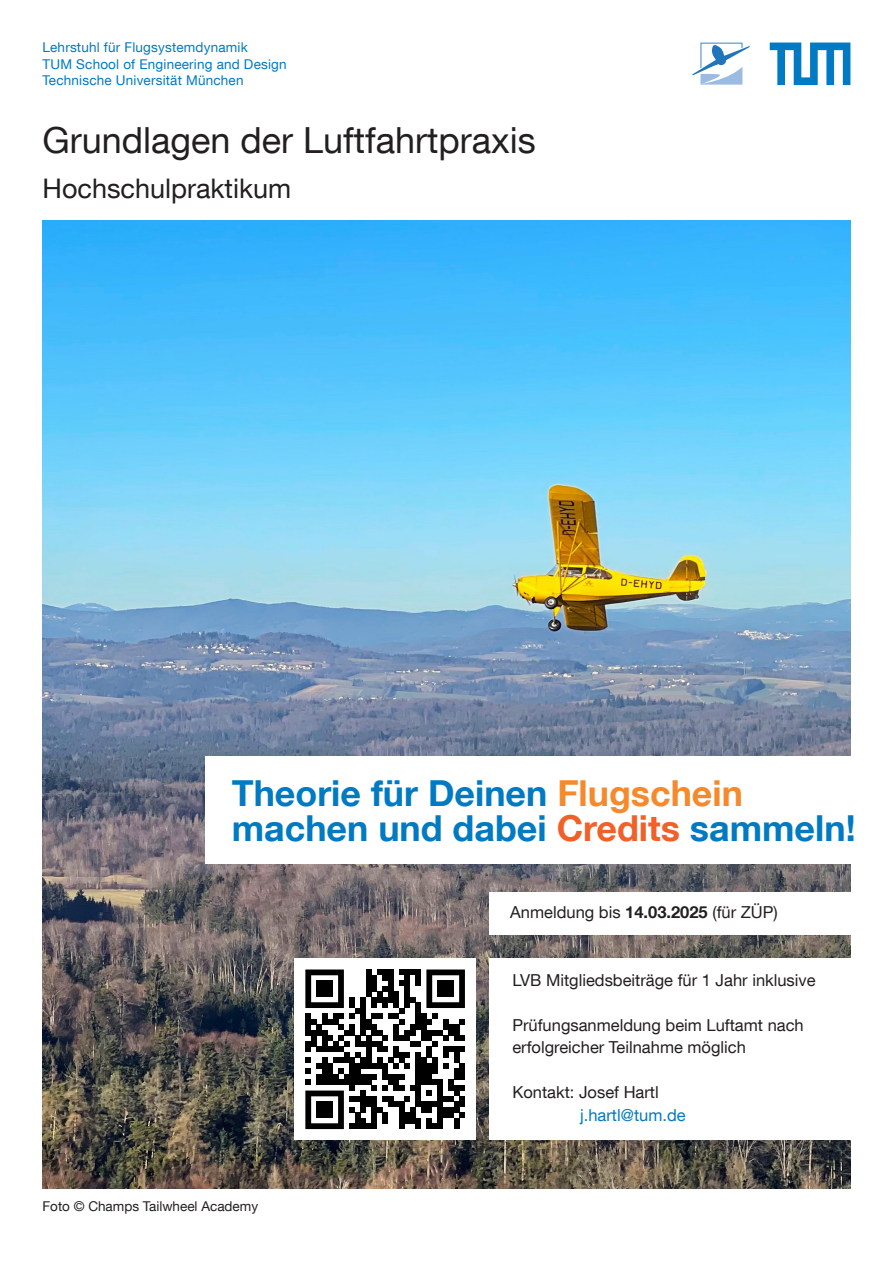
<style>
.page{position:relative;width:893px;height:1263px;background:#fff}
.page>*{position:absolute;margin:0;border:0;box-sizing:border-box;transform-origin:0 0}
.TUM_A4_Headline_1_24pt{font:36px "TUM Neue Helvetica";color:#231f20}
.TUM_A4_Headline_2_18pt{font:700 35.85px/35.8px "TUM Neue Helvetica";color:#007ac2}
.TUM_A4_Headline_2_18pt-2{font:27px "TUM Neue Helvetica";color:#231f20}
.TUM_A4_Fließtext_11pt{font:16.5px/22.5px "TUM Neue Helvetica";color:#231f20}
.t1{font:13.5px/16.4px "TUM Neue Helvetica";letter-spacing:.015em;color:#007ac2}
.TUM_A4_Bildunterschrift_9pt{font:13.5px "TUM Neue Helvetica";color:#231f20}
.s1{color:#f6892b}
.s2{color:#f2602a}
.s3{font-weight:700}
.s4{color:#007ac2}
</style>
<div class="page">
<img style="left:43px;top:221px;width:807px;height:967px">
<svg style="left:770px;top:43px;width:80px;height:42px"></svg>
<div style="left:206px;top:756px;width:687px;height:108px;background:#fff"></div>
<div style="left:489px;top:958px;width:404px;height:182px;background:#fff"></div>
<div style="left:489px;top:892px;width:404px;height:43px;background:#fff"></div>
<div style="left:294px;top:958px;width:182px;height:182px;background:#fff"></div>
<svg style="left:305px;top:969px;width:160px;height:160px"></svg>
<div style="left:316px;top:980px;width:17px;height:17px;background:#000"></div>
<div style="left:437px;top:980px;width:17px;height:17px;background:#000"></div>
<div style="left:316px;top:1101px;width:17px;height:17px;background:#000"></div>
<svg style="left:692px;top:43px;width:58px;height:42px"></svg>
<p class="t1" style="left:43px;top:39px;width:246px">Lehrstuhl für Flugsystemdynamik<br>TUM School of Engineering and Design<br>Technische Universität München</p>
<p class="TUM_A4_Headline_1_24pt" style="left:43px;top:118px;width:495px">Grundlagen der Luftfahrtpraxis</p>
<p class="TUM_A4_Headline_2_18pt-2" style="left:43px;top:172px;width:250px">Hochschulpraktikum</p>
<p class="TUM_A4_Headline_2_18pt" style="left:232px;top:774px;width:625px">Theorie für Deinen <span class="s1">Flugschein </span>machen und dabei <span class="s2">Credits</span> sammeln!</p>
<p class="TUM_A4_Fließtext_11pt" style="left:510px;top:901px;width:269px">Anmeldung bis <span class="s3">14.03.2025</span> (für ZÜP)</p>
<p class="TUM_A4_Bildunterschrift_9pt" style="left:43px;top:1197px;width:217px">Foto ©️ Champs Tailwheel Academy</p>
<p class="TUM_A4_Fließtext_11pt" style="left:512px;top:968px;width:305px">LVB Mitgliedsbeiträge für 1 Jahr inklusive</p>
<p class="TUM_A4_Fließtext_11pt" style="left:512px;top:1013px;width:293px">Prüfungsanmeldung beim Luftamt nach erfolgreicher Teilnahme möglich</p>
<p class="TUM_A4_Fließtext_11pt" style="left:580px;top:1081px;width:107px;text-indent:-68px">Kontakt: Josef Hartl <span class="s4">j.hartl@tum.de</span></p>
</div>
